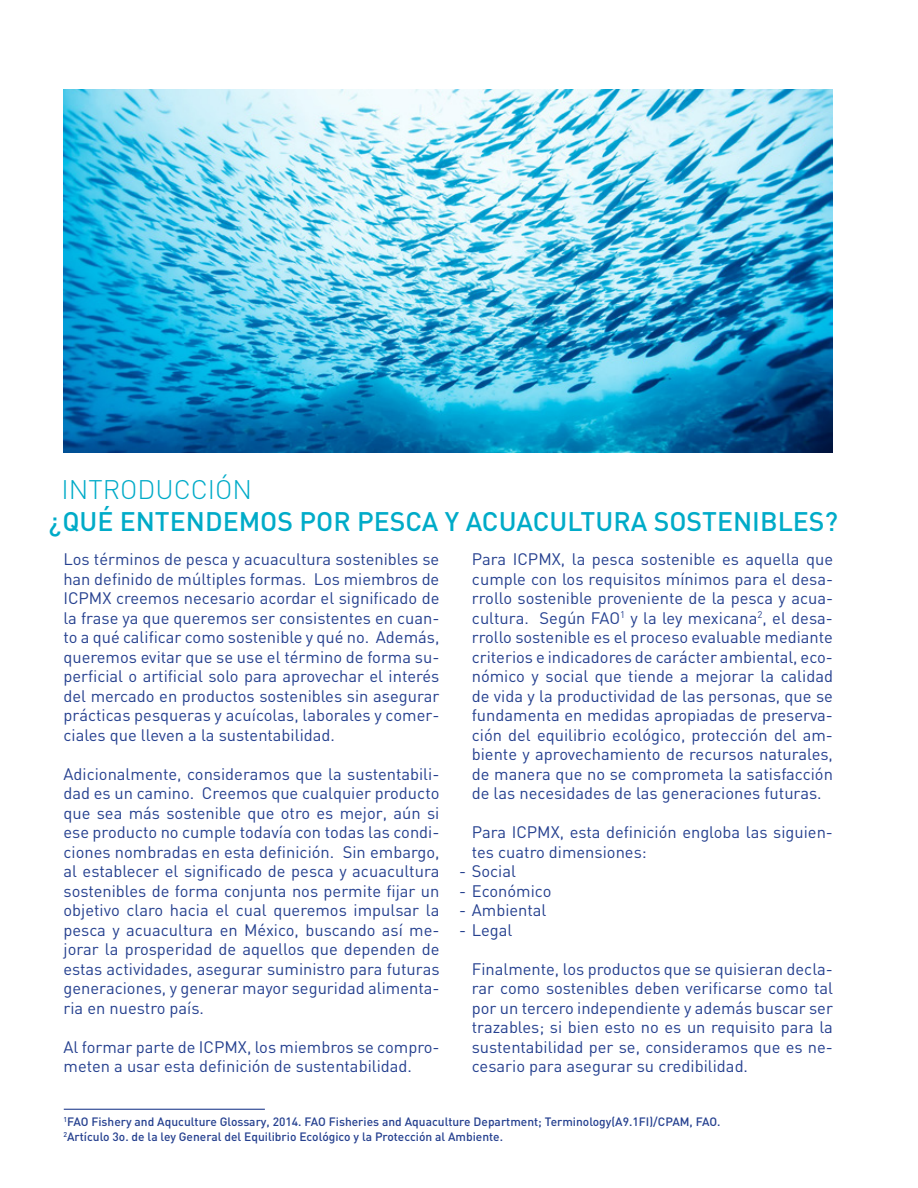
<style>
.page{position:relative;width:918px;height:1188px;background:#fff}
.page>*{position:absolute;margin:0;border:0;box-sizing:border-box;transform-origin:0 0}
.t1{font:500 26.55px "DIN";color:#00abc8}
.t2{font:300 26.55px "DIN";color:#00abc8}
.t3{font:16.5px/19.5px "DIN";color:#25408f;text-align:justify}
.t4{font:500 12px/14.4px "DIN";color:#25408f}
</style>
<div class="page">
<img style="left:64px;top:89px;width:769px;height:363px">
<hr style="left:64px;top:1109px;width:201px;height:1px;background:#25408f">
<h1 class="t2" style="left:62px;top:473px;width:192px">INTRODUCCIÓN</h1>
<h1 class="t1" style="left:49px;top:504px;width:791px">¿QUÉ ENTENDEMOS POR PESCA Y ACUACULTURA SOSTENIBLES?</h1>
<p class="t3" style="left:63px;top:549px;width:378px">Los términos de pesca y acuacultura sostenibles se han definido de múltiples formas. Los miembros de ICPMX creemos necesario acordar el significado de la frase ya que queremos ser consistentes en cuan&shy;to a qué calificar como sostenible y qué no. Además, queremos evitar que se use el término de forma su&shy;perficial o artificial solo para aprovechar el interés del mercado en productos sostenibles sin asegurar prácticas pesqueras y acuícolas, laborales y comer&shy;ciales que lleven a la sustentabilidad.</p>
<p class="t3" style="left:63px;top:764px;width:378px">Adicionalmente, consideramos que la sustentabili&shy;dad es un camino. Creemos que cualquier producto que sea más sostenible que otro es mejor, aún si ese producto no cumple todavía con todas las condi&shy;ciones nombradas en esta definición. Sin embargo, al establecer el significado de pesca y acuacultura sostenibles de forma conjunta nos permite fijar un objetivo claro hacia el cual queremos impulsar la pesca y acuacultura en México, buscando así me&shy;jorar la prosperidad de aquellos que dependen de estas actividades, asegurar suministro para futuras generaciones, y generar mayor seguridad alimenta&shy;ria en nuestro país.</p>
<p class="t3" style="left:64px;top:1037px;width:378px">Al formar parte de ICPMX, los miembros se compro&shy;meten a usar esta definición de sustentabilidad.</p>
<p class="t3" style="left:472px;top:549px;width:363px">Para ICPMX, la pesca sostenible es aquella que cumple con los requisitos mínimos para el desa&shy;rrollo sostenible proveniente de la pesca y acua&shy;cultura. Según FAO<sup>1</sup> y la ley mexicana<sup>2</sup>, el desa&shy;rrollo sostenible es el proceso evaluable mediante criterios e indicadores de carácter ambiental, eco&shy;nómico y social que tiende a mejorar la calidad de vida y la productividad de las personas, que se fundamenta en medidas apropiadas de preserva&shy;ción del equilibrio ecológico, protección del am&shy;biente y aprovechamiento de recursos naturales, de manera que no se comprometa la satisfacción de las necesidades de las generaciones futuras.</p>
<p class="t3" style="left:472px;top:822px;width:363px">Para ICPMX, esta definición engloba las siguien&shy;tes cuatro dimensiones:</p>
<p class="t3" style="left:459px;top:861px;width:59px">- Social</p>
<p class="t3" style="left:459px;top:881px;width:94px">- Económico</p>
<p class="t3" style="left:459px;top:900px;width:89px">- Ambiental</p>
<p class="t3" style="left:459px;top:920px;width:55px">- Legal</p>
<p class="t3" style="left:472px;top:959px;width:363px">Finalmente, los productos que se quisieran decla&shy;rar como sostenibles deben verificarse como tal por un tercero independiente y además buscar ser trazables; si bien esto no es un requisito para la sustentabilidad per se, consideramos que es ne&shy;cesario para asegurar su credibilidad.</p>
<p class="t4" style="left:63px;top:1114px;width:659px"><sup>1</sup>FAO Fishery and Aquculture Glossary, 2014. FAO Fisheries and Aquaculture Department; Terminology(A9.1FI)/CPAM, FAO.<br><sup>2</sup>Artículo 3o. de la ley General del Equilibrio Ecológico y la Protección al Ambiente.</p>
</div>
